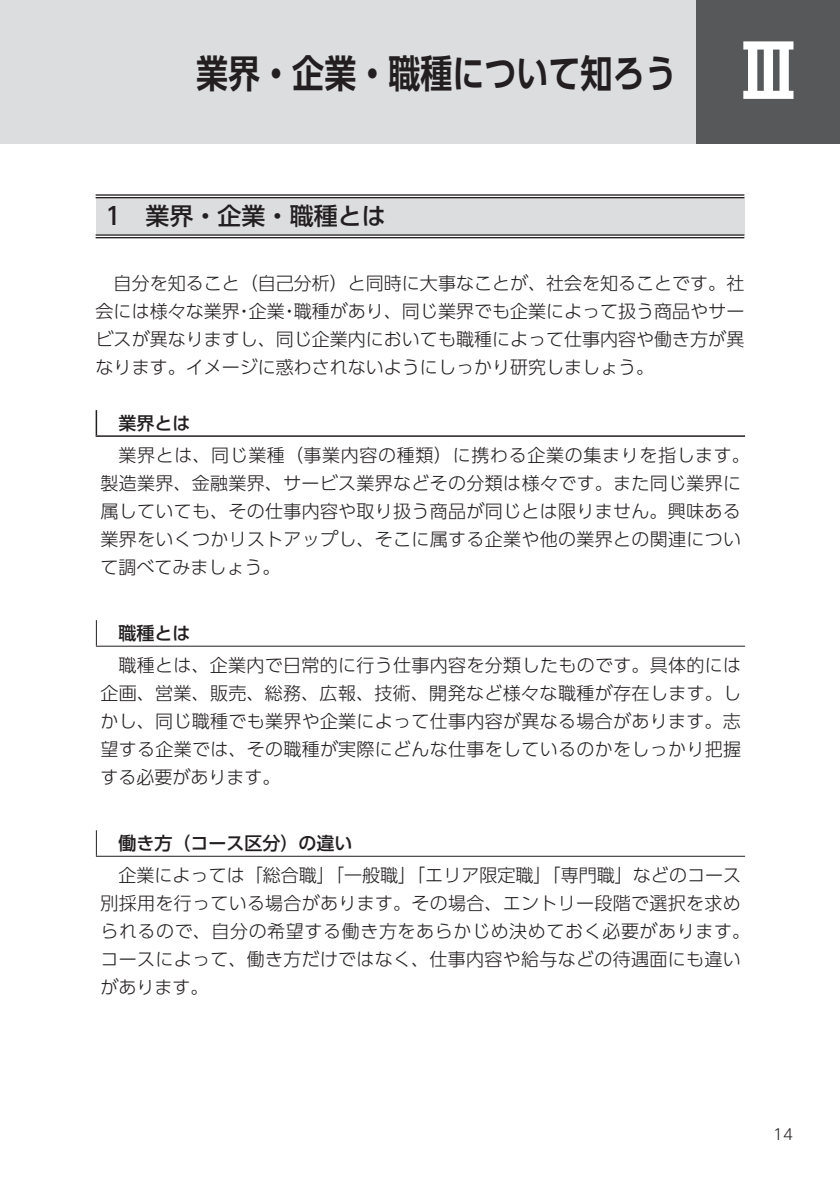
<style>
.page{position:relative;width:840px;height:1191px;background:#fff}
.page>*{position:absolute;margin:0;border:0;box-sizing:border-box;transform-origin:0 0}
.t1{font:700 38.4px "UD Shin Go Pro De";color:#231f20;scale:.83 1}
.t2{font:500 24px "UD Shin Go Pro";color:#231f20}
.t3{font:300 18px/28px "UD Shin Go Pro";letter-spacing:.015em;color:#231f20;text-align:justify}
.t4{font:500 18px "UD Shin Go Pro";color:#231f20}
.t5{font:300 15px "UD Shin Go Pro";color:#231f20}
.s1{font-size:72px;color:#fff}
</style>
<div class="page">
<div style="left:96px;top:196px;width:648px;height:40px;background:#dcdddf"></div>
<hr style="left:96px;top:194px;width:648px;height:4px;background:#fff">
<hr style="left:96px;top:194px;width:648px;height:2px;background:#231f20">
<hr style="left:96px;top:197px;width:648px;height:1px;background:#231f20">
<hr style="left:96px;top:234px;width:648px;height:2px;background:#231f20">
<hr style="left:96px;top:237px;width:648px;height:1px;background:#231f20">
<svg style="left:96px;top:410px;width:1px;height:25px"></svg>
<hr style="left:96px;top:435px;width:648px;height:2px;background:#231f20">
<svg style="left:96px;top:620px;width:1px;height:25px"></svg>
<hr style="left:96px;top:645px;width:648px;height:1px;background:#231f20">
<svg style="left:96px;top:830px;width:1px;height:25px"></svg>
<hr style="left:96px;top:855px;width:648px;height:1px;background:#231f20">
<div style="left:0;top:0;width:696px;height:143px;background:#dcdddf"></div>
<div style="left:696px;top:0;width:143px;height:143px;background:#57585a"></div>
<h1 class="t1" style="left:196px;top:42px;width:733px">業界・企業・職種について知ろう <span class="s1">Ⅲ</span></h1>
<h2 class="t2" style="left:106px;top:197px;width:281px">1　業界・企業・職種とは</h2>
<p class="t3" style="left:96px;top:269px;width:649px;text-indent:18px">自分を知ること（自己分析）と同時に大事なことが、社会を知ることです。社会には様々な業界・企業・職種があり、同じ業界でも企業によって扱う商品やサービスが異なりますし、同じ企業内においても職種によって仕事内容や働き方が異なります。イメージに惑わされないようにしっかり研究しましょう。</p>
<p class="t4" style="left:118px;top:408px;width:73px">業界とは</p>
<p class="t3" style="left:100px;top:440px;width:650px;text-align:left;text-indent:18px">業界とは、同じ業種（事業内容の種類）に携わる企業の集まりを指します。製造業界、金融業界、サービス業界などその分類は様々です。また同じ業界に属していても、その仕事内容や取り扱う商品が同じとは限りません。興味ある業界をいくつかリストアップし、そこに属する企業や他の業界との関連について調べてみましょう。</p>
<p class="t4" style="left:118px;top:618px;width:73px">職種とは</p>
<p class="t3" style="left:100px;top:650px;width:642px;text-indent:18px">職種とは、企業内で日常的に行う仕事内容を分類したものです。具体的には企画、営業、販売、総務、広報、技術、開発など様々な職種が存在します。しかし、同じ職種でも業界や企業によって仕事内容が異なる場合があります。志望する企業では、その職種が実際にどんな仕事をしているのかをしっかり把握する必要があります。</p>
<p class="t4" style="left:118px;top:828px;width:235px">働き方（コース区分）の違い</p>
<p class="t3" style="left:100px;top:860px;width:651px;text-align:left;text-indent:18px">企業によっては「総合職」「一般職」「エリア限定職」「専門職」などのコース別採用を行っている場合があります。その場合、エントリー段階で選択を求められるので、自分の希望する働き方をあらかじめ決めておく必要があります。コースによって、働き方だけではなく、仕事内容や給与などの待遇面にも違いがあります。</p>
<p class="t5" style="left:772px;top:1122px;width:21px">14</p>
</div>
